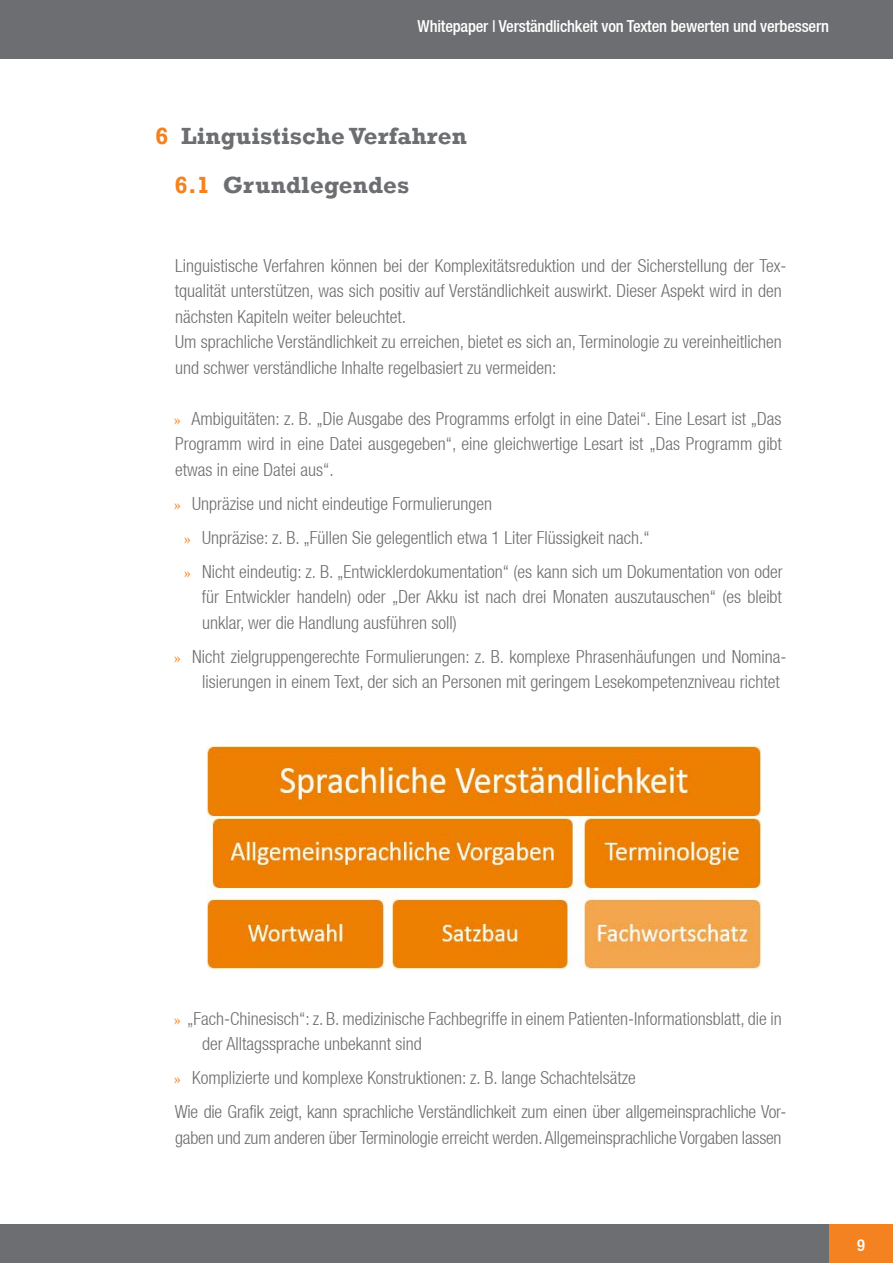
<style>
.page{position:relative;width:893px;height:1263px;background:#fff}
.page>*{position:absolute;margin:0;border:0;box-sizing:border-box;transform-origin:0 0}
.t1{font:700 24px "Rockwell";letter-spacing:.01em;color:#6d6e71}
.t2{font:300 condensed 18px/25.5px "Helvetica Neue LT";color:#6d6e71}
.t3{font:500 condensed 16.5px "Helvetica Neue LT";letter-spacing:-.01em;color:#fff}
.s1{color:#f58220}
.s2{font-family:"Minion Pro";font-weight:400;font-stretch:normal;font-size:16.5px;color:#f58220}
</style>
<div class="page">
<div style="left:0;top:1225px;width:893px;height:38px;background:#6d6e71"></div>
<div style="left:0;top:0;width:893px;height:58px;background:#6d6e71"></div>
<div style="left:829px;top:1225px;width:64px;height:38px;background:#f58220"></div>
<img style="left:207px;top:746px;width:554px;height:224px">
<p class="t3" style="left:418px;top:16px;width:413px">Whitepaper | Verständlichkeit von Texten bewerten und verbessern</p>
<h1 class="t1" style="left:155px;top:122px;width:313px"><span class="s1">6</span> Linguistische Verfahren</h1>
<h1 class="t1" style="left:175px;top:170px;width:236px"><span class="s1">6.1</span> Grundlegendes</h1>
<p class="t2" style="left:175px;top:252px;width:613px">Linguistische Verfahren können bei der Komplexitätsreduktion und der Sicherstellung der Tex&shy;tqualität unterstützen, was sich positiv auf Verständlichkeit auswirkt. Dieser Aspekt wird in den nächsten Kapiteln weiter beleuchtet.<br>Um sprachliche Verständlichkeit zu erreichen, bietet es sich an, Terminologie zu vereinheitlichen und schwer verständliche Inhalte regelbasiert zu vermeiden:</p>
<p class="t2" style="left:174px;top:405px;width:610px;text-align:justify"><span class="s2">»</span> Ambiguitäten: z. B. „Die Ausgabe des Programms erfolgt in eine Datei“. Eine Lesart ist „Das Programm wird in eine Datei ausgegeben“, eine gleichwertige Lesart ist „Das Programm gibt etwas in eine Datei aus“.</p>
<p class="t2" style="left:184px;top:486px;width:600px;line-height:34px;text-indent:-10px"><span class="s2">»</span> Unpräzise und nicht eindeutige Formulierungen<br><span class="s2">»</span> Unpräzise: z. B. „Füllen Sie gelegentlich etwa 1 Liter Flüssigkeit nach.“<br><span class="s2">»</span> Nicht eindeutig: z. B. „Entwicklerdokumentation“ (es kann sich um Dokumentation von oder</p>
<p class="t2" style="left:202px;top:584px;width:581px">für Entwickler handeln) oder „Der Akku ist nach drei Monaten auszutauschen“ (es bleibt unklar, wer die Handlung ausführen soll)</p>
<p class="t2" style="left:202px;top:644px;width:586px;text-indent:-28px"><span class="s2">»</span> Nicht zielgruppengerechte Formulierungen: z. B. komplexe Phrasenhäufungen und Nomina&shy;lisierungen in einem Text, der sich an Personen mit geringem Lesekompetenzniveau richtet</p>
<p class="t2" style="left:202px;top:1006px;width:581px;text-indent:-28px"><span class="s2">»</span> „Fach-Chinesisch“: z. B. medizinische Fachbegriffe in einem Patienten-Informationsblatt, die in der Alltagssprache unbekannt sind</p>
<p class="t2" style="left:174px;top:1061px;width:614px;line-height:34px"><span class="s2">»</span> Komplizierte und komplexe Konstruktionen: z. B. lange Schachtelsätze<br>Wie die Grafik zeigt, kann sprachliche Verständlichkeit zum einen über allgemeinsprachliche Vor-</p>
<p class="t2" style="left:175px;top:1125px;width:608px">gaben und zum anderen über Terminologie erreicht werden. Allgemeinsprachliche Vorgaben lassen</p>
<p class="t3" style="left:857px;top:1235px;width:9px">9</p>
</div>
